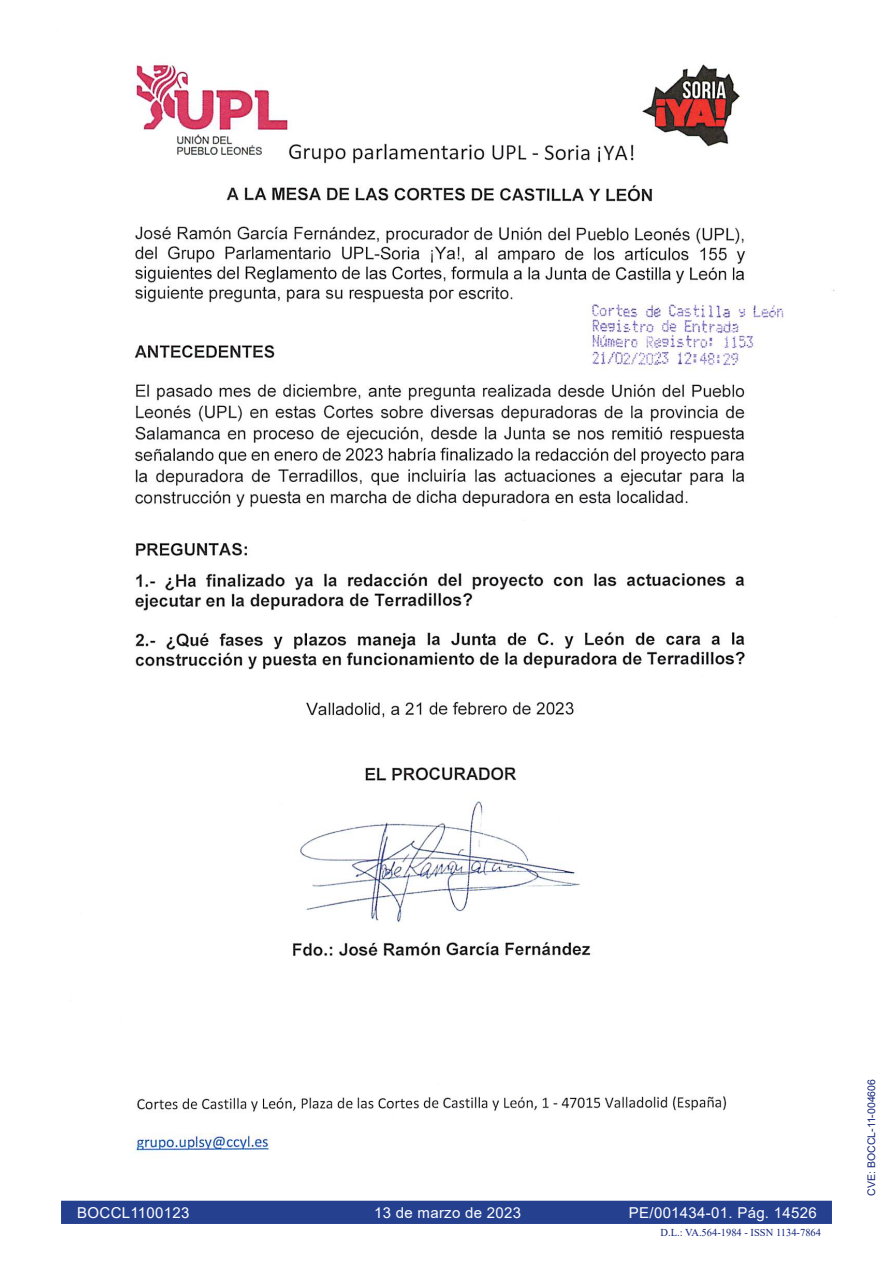
<style>
.page{position:relative;width:893px;height:1263px;background:#fff}
.page>*{position:absolute;margin:0;border:0;box-sizing:border-box;transform-origin:0 0}
.E_CVE{font:15px "Arial";letter-spacing:.02em;color:#fff}
.t1{font:10.5px "Times New Roman";color:#132477}
.t2{font:10.5px "Arial";color:#132477}
</style>
<div class="page">
<div style="left:60px;top:1200px;width:773px;height:25px;background:#25408f"></div>
<div style="left:60px;top:1199px;width:773px;height:26px;border:2px solid #fff"></div>
<img style="left:60px;top:64px;width:775px;height:1136px">
<p class="E_CVE" style="left:77px;top:1202px;width:114px">BOCCL1100123</p>
<p class="E_CVE" style="left:374px;top:1202px;width:149px">13 de marzo de 2023</p>
<p class="E_CVE" style="left:629px;top:1202px;width:189px">PE/001434-01. Pág. 14526</p>
<p class="t1" style="left:661px;top:1225px;width:162px">D.L.: VA.564-1984 - ISSN 1134-7864</p>
<p class="t2" style="left:864px;top:1195px;width:118px;rotate:-90deg">CVE: BOCCL-11-004606</p>
</div>
